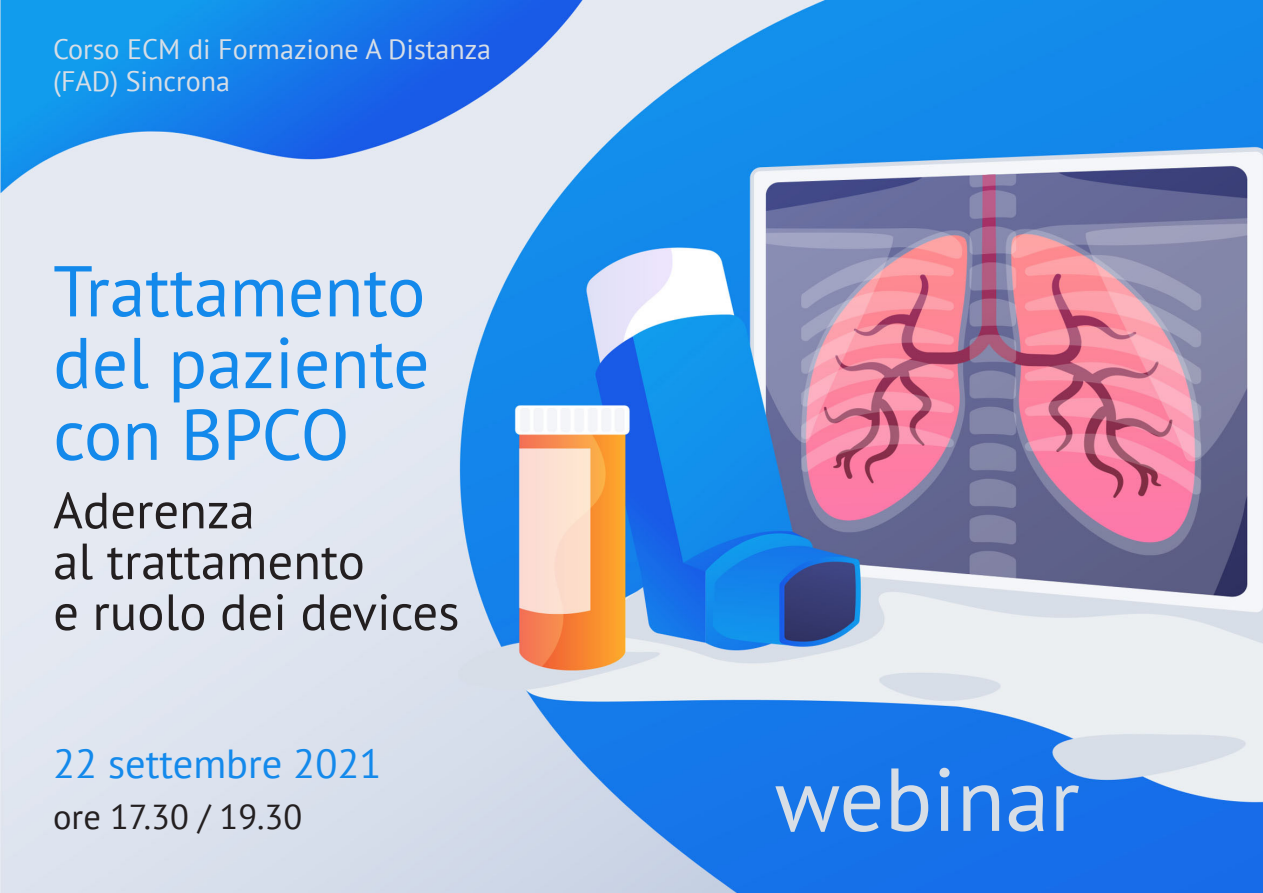
<style>
.page{position:relative;width:1263px;height:893px;background:#fff}
.page>*{position:absolute;margin:0;border:0;box-sizing:border-box;transform-origin:0 0}
.t1{font:89.1px "PT Sans";color:#d7dee6}
.t2{font:71.7px "PT Sans";color:#1389eb}
.t3{font:50.85px "PT Sans";color:#231f20}
.t4{font:40.5px "PT Sans";color:#1389eb}
.t5{font:34.5px "PT Sans";color:#231f20}
.t6{font:28.05px/31.7px "PT Sans";color:#d7dee6}
</style>
<div class="page">
<img style="left:0;top:0;width:1263px;height:893px">
<p class="t6" style="left:53px;top:33px;width:440px">Corso ECM di Formazione A Distanza (FAD) Sincrona</p>
<p class="t2" style="left:53px;top:245px;width:374px">Trattamento</p>
<p class="t2" style="left:53px;top:317px;width:378px">del paziente</p>
<p class="t2" style="left:53px;top:389px;width:298px">con BPCO</p>
<p class="t3" style="left:53px;top:478px;width:203px">Aderenza</p>
<p class="t3" style="left:53px;top:529px;width:313px">al trattamento</p>
<p class="t3" style="left:53px;top:579px;width:408px">e ruolo dei devices</p>
<p class="t4" style="left:53px;top:738px;width:330px">22 settembre 2021</p>
<p class="t5" style="left:53px;top:794px;width:250px">ore 17.30 / 19.30</p>
<p class="t1" style="left:775px;top:742px;width:307px">webinar</p>
</div>
